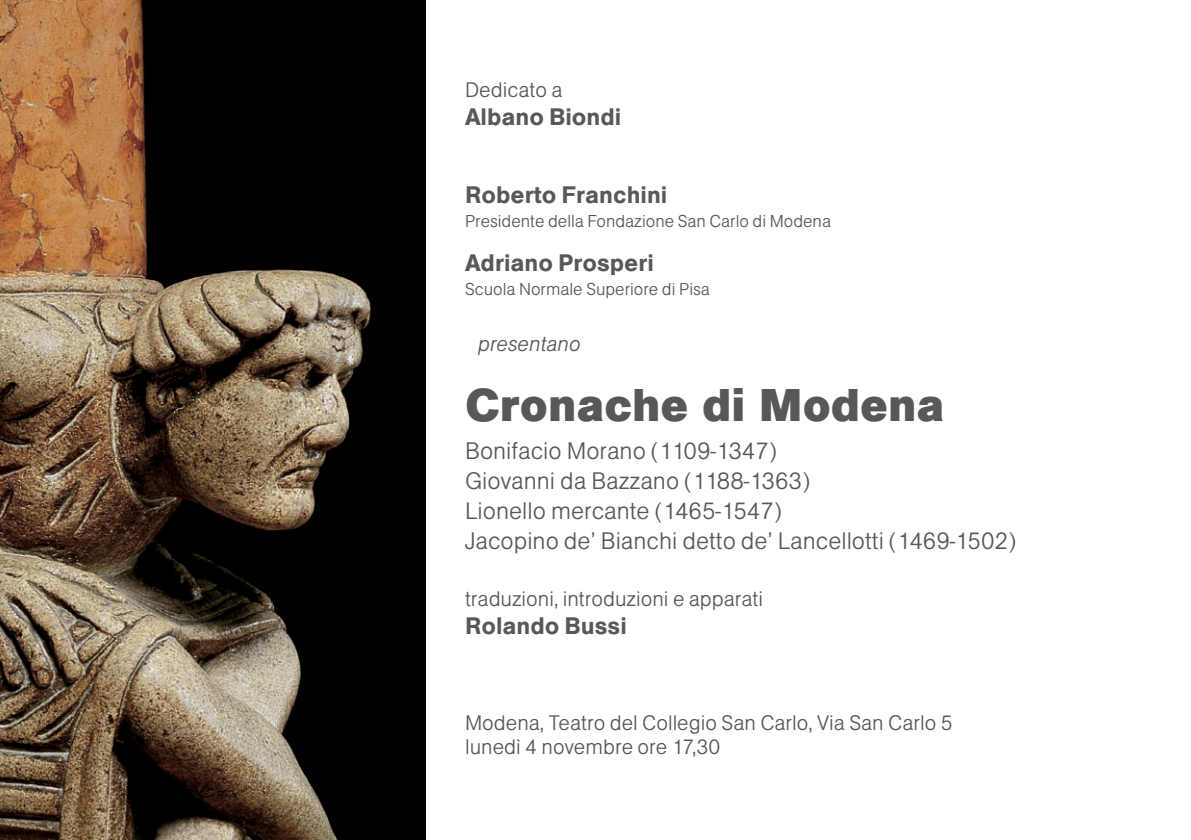
<style>
.page{position:relative;width:1191px;height:840px;background:#fff}
.page>*{position:absolute;margin:0;border:0;box-sizing:border-box;transform-origin:0 0}
.t1{font:48px "AG Buch Bld";color:#57585a}
.t2{font:25px/30px "AG Buch Lgt";color:#57585a}
.t3{font:25px "AG Buch Mdm";color:#57585a}
.t4{font:22px/24px "AG Buch Lgt";color:#57585a}
.t5{font:22px "AG Buch Lgt Itl";color:#57585a}
.t6{font:18px "AG Buch Lgt";color:#57585a}
</style>
<div class="page">
<img style="left:0;top:0;width:425px;height:839px">
<p class="t4" style="left:465px;top:79px;width:99px">Dedicato a</p>
<p class="t3" style="left:465px;top:100px;width:158px">Albano Biondi</p>
<p class="t3" style="left:465px;top:178px;width:204px">Roberto Franchini</p>
<p class="t6" style="left:465px;top:209px;width:367px">Presidente della Fondazione San Carlo di Modena</p>
<p class="t3" style="left:465px;top:246px;width:190px">Adriano Prosperi</p>
<p class="t6" style="left:465px;top:277px;width:246px">Scuola Normale Superiore di Pisa</p>
<p class="t5" style="left:477px;top:329px;width:104px">presentano</p>
<h1 class="t1" style="left:465px;top:373px;width:481px">Cronache di Modena</h1>
<p class="t2" style="left:465px;top:438px;width:552px">Bonifacio Morano (1109-1347)<br>Giovanni da Bazzano (1188-1363)<br>Lionello mercante (1465-1547)<br>Jacopino de’ Bianchi detto de’ Lancellotti (1469-1502)</p>
<p class="t4" style="left:465px;top:587px;width:299px">traduzioni, introduzioni e apparati</p>
<p class="t3" style="left:465px;top:608px;width:163px">Rolando Bussi</p>
<p class="t4" style="left:465px;top:711px;width:489px">Modena, Teatro del Collegio San Carlo, Via San Carlo 5 lunedì 4 novembre ore 17,30</p>
</div>
